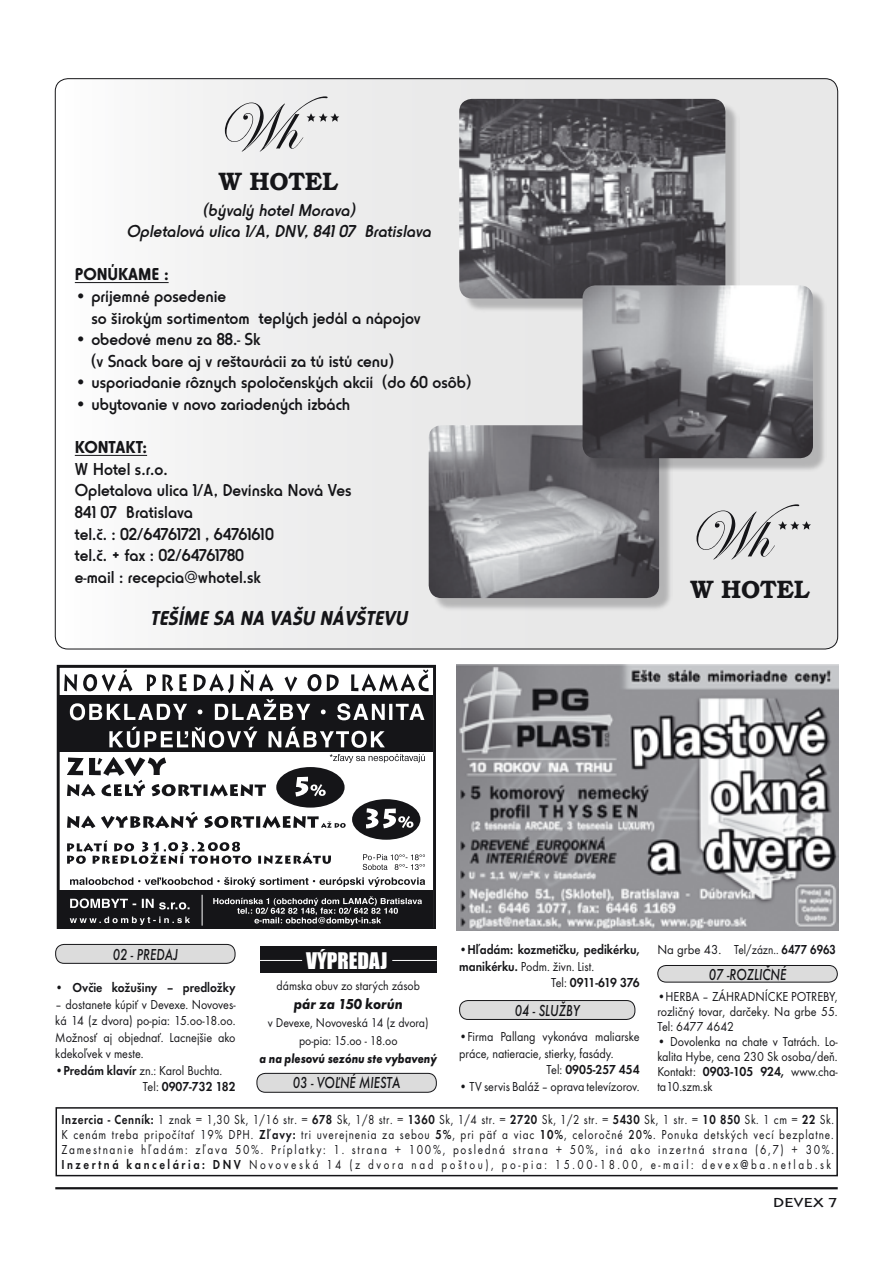
<style>
.page{position:relative;width:893px;height:1263px;background:#fff}
.page>*{position:absolute;margin:0;border:0;box-sizing:border-box;transform-origin:0 0}
.t1{font:68.4px "Edwardian Script ITC";color:#151518}
.t2{font:600 25.05px "Bookman Itc LTU";color:#151518;scale:.95 1}
.t3{font:italic 700 21px "Horatio DCE";color:#151518}
.t4{font:21px "Impact";color:#fff}
.t5{font:500 18px "Horatio DCE";color:#151518}
.t6{font:italic 500 18px "Horatio DCE";color:#151518}
.t7{font:700 18px "Horatio DCE";color:#151518}
.Normální{font:italic 500 16.5px "Futura TCE";color:#151518;scale:.8 1}
.t8{font:italic 700 15px "Futura TCE";color:#151518;scale:.9 1}
.Normální-2{font:13.5px/15px "Futura TCE Boo";color:#151518;text-align:justify;scale:.83 1}
.Normální-3{font:13.5px/16.5px "Futura TCE Boo";color:#151518;text-align:justify;scale:.9 1}
.t9{font:13.5px/16.5px "Futura TCE Dem";color:#151518;scale:.9 1}
.Normální-4{font:13.5px "Futura TCE Boo";color:#151518;scale:.95 1}
.t10{font:13.5px "Futura TCE Dem";letter-spacing:-.065em;color:#151518;scale:.9 1}
.Normální-5{font:500 13.5px "Kabel Itc TCE";color:#151518;scale:1.3 1}
.t11{font:13.2px "Futura TCE Boo";color:#151518;scale:.9 1}
.t12{font:italic 700 13.2px "Futura TCE";color:#151518;scale:.83 1}
.s1{font-family:"Futura TCE Boo"}
.s2{font-family:"Futura TCE Dem"}
.s3{font-family:"Futura TCE";font-weight:500}
</style>
<div class="page">
<hr style="left:55px;top:1187px;width:783px;height:2px;background:#151518">
<div style="left:56px;top:1107px;width:782px;height:69px;border:2px solid #151518"></div>
<img style="left:457px;top:664px;width:382px;height:267px">
<svg style="left:657px;top:965px;width:181px;height:17px;background:#cbcbcb"></svg>
<svg style="left:55px;top:78px;width:783px;height:571px"></svg>
<svg style="left:306px;top:113px;width:33px;height:9px"></svg>
<svg style="left:778px;top:521px;width:33px;height:9px"></svg>
<hr style="left:75px;top:282px;width:94px;height:1px;background:#151518">
<hr style="left:75px;top:455px;width:72px;height:1px;background:#151518">
<div style="left:432px;top:428px;width:241px;height:184px;background:#151518;opacity:.25"></div>
<img style="left:429px;top:425px;width:230px;height:173px">
<div style="left:462px;top:102px;width:277px;height:211px;background:#151518;opacity:.25"></div>
<img style="left:459px;top:99px;width:266px;height:199px">
<div style="left:586px;top:288px;width:241px;height:184px;background:#151518;opacity:.25"></div>
<img style="left:583px;top:285px;width:230px;height:173px">
<svg style="left:55px;top:944px;width:181px;height:19px;background:#cfcfcf"></svg>
<div style="left:261px;top:947px;width:176px;height:26px;background:#151518"></div>
<hr style="left:258px;top:960px;width:44px;height:1px;background:#fff">
<hr style="left:392px;top:960px;width:45px;height:1px;background:#fff">
<svg style="left:459px;top:1000px;width:177px;height:19px;background:#cfcfcf"></svg>
<svg style="left:56px;top:664px;width:380px;height:265px"></svg>
<svg style="left:256px;top:1072px;width:181px;height:20px;background:#d0d0d0"></svg>
<p class="t1" style="left:215px;top:90px;width:114px">Wh</p>
<p class="t2" style="left:219px;top:166px;width:126px">W HOTEL</p>
<p class="t6" style="left:203px;top:199px;width:157px">(bývalý hotelMorava)</p>
<p class="t6" style="left:127px;top:221px;width:309px">Opletalová ulica 1/A,DNV,84107 Bratislava</p>
<p class="t7" style="left:75px;top:264px;width:95px">PONÚKAME :</p>
<p class="t5" style="left:75px;top:286px;width:153px">• príjemné posedenie</p>
<p class="t5" style="left:91px;top:307px;width:331px">so širokým sortimentom teplých jedál a nápojov</p>
<p class="t5" style="left:75px;top:329px;width:187px">• obedové menu za 88.- Sk</p>
<p class="t5" style="left:91px;top:351px;width:304px">(v Snack bare aj v reštaurácii za tú istú cenu)</p>
<p class="t5" style="left:75px;top:372px;width:398px">• usporiadanie rôznych spoločenských akcií (do 60 osôb)</p>
<p class="t5" style="left:75px;top:394px;width:277px">• ubytovanie v novo zariadených izbách</p>
<p class="t7" style="left:75px;top:437px;width:74px">KONTAKT:</p>
<p class="t5" style="left:75px;top:459px;width:94px">W Hotel s.r.o.</p>
<p class="t5" style="left:75px;top:480px;width:278px">Opletalova ulica 1/A, Devínska Nová Ves</p>
<p class="t5" style="left:75px;top:502px;width:119px">841 07 Bratislava</p>
<p class="t5" style="left:75px;top:523px;width:201px">tel.č. : 02/64761721 , 64761610</p>
<p class="t5" style="left:75px;top:545px;width:171px">tel.č. + fax : 02/64761780</p>
<p class="t5" style="left:75px;top:567px;width:188px">e-mail : recepcia@whotel.sk</p>
<p class="t3" style="left:150px;top:606px;width:263px">TEŠÍME SA NA VAŠU NÁVŠTEVU</p>
<p class="t1" style="left:686px;top:498px;width:114px">Wh</p>
<p class="t2" style="left:691px;top:574px;width:126px">W HOTEL</p>
<p class="Normální" style="left:113px;top:944px;width:83px">02 - PREDAJ</p>
<p class="t9" style="left:55px;top:979px;width:202px"><span class="s1">•</span> Ovčie kožušiny – predložky</p>
<p class="Normální-3" style="left:55px;top:996px;width:202px">– dostanete kúpiť v Devexe. Novoves&shy;ká 14 (z dvora) po-pia: 15.oo-18.oo.<br>Možnosť aj objednať. Lacnejšie ako kdekoľvek v meste.</p>
<p class="Normální-3" style="left:55px;top:1062px;width:187px">•<span class="s2">Predám klavír</span> zn.: Karol Buchta.</p>
<p class="t9" style="left:143px;top:1078px;width:104px"><span class="s1">Tel:</span> 0907-732 182</p>
<p class="t9" style="left:459px;top:941px;width:202px"><span class="s1">•</span>Hľadám: kozmetičku, pedikérku, manikérku. <span class="s1">Podm. živn. List.</span></p>
<p class="t10" style="left:551px;top:974px;width:100px"><span class="s1">Tel:</span> 0911-619 376</p>
<p class="Normální-4" style="left:657px;top:942px;width:189px">Na grbe 43. Tel/zázn.. <span class="s2">6477 6963</span></p>
<p class="Normální-3" style="left:657px;top:988px;width:202px;line-height:15px">•HERBA – ZÁHRADNÍCKE POTREBY, rozličný tovar, darčeky. Na grbe 55.<br>Tel: 6477 4642</p>
<p class="Normální-3" style="left:657px;top:1033px;width:202px;line-height:15px">• Dovolenka na chate v Tatrách. Lo&shy;kalita Hybe, cena 230 Sk osoba/deň.<br>Kontakt: <span class="s2">0903-105 924,</span> www.cha-</p>
<p class="t4" style="left:306px;top:948px;width:83px">VÝPREDAJ</p>
<p class="Normální" style="left:709px;top:965px;width:99px">07 -ROZLIČNÉ</p>
<p class="t11" style="left:277px;top:978px;width:161px">dámska obuv zo starých zásob</p>
<p class="t8" style="left:294px;top:995px;width:123px">pár za 150 korún</p>
<p class="t11" style="left:268px;top:1015px;width:180px">v Devexe, Novoveská 14 (z dvora)</p>
<p class="t11" style="left:299px;top:1033px;width:111px">po-pia: 15.oo - 18.oo</p>
<p class="t12" style="left:260px;top:1051px;width:215px">a na plesovú sezónu ste vybavený</p>
<p class="Normální" style="left:515px;top:1000px;width:83px">04 - SLUŽBY</p>
<p class="Normální-3" style="left:459px;top:1028px;width:202px">•Firma Pallang vykonáva maliarske práce, natieracie, stierky, fasády.</p>
<p class="t9" style="left:546px;top:1061px;width:105px"><span class="s1">Tel:</span> 0905-257 454</p>
<p class="Normální-3" style="left:459px;top:1078px;width:202px">• TV servis Baláž – oprava televízorov.</p>
<p class="Normální" style="left:293px;top:1073px;width:136px">03 - VOĽNÉ MIESTA</p>
<p class="Normální-3" style="left:657px;top:1078px;width:63px">ta10.szm.sk</p>
<p class="Normální-2" style="left:61px;top:1112px;width:932px"><span class="s2">Inzercia - Cenník:</span> 1 znak = 1,30 Sk, 1/16 str. = <span class="s2">678</span> Sk, 1/8 str. = <span class="s2">1360</span> Sk, 1/4 str. = <span class="s2">2720</span> Sk, 1/2 str. = <span class="s2">5430</span> Sk, 1 str. = <span class="s2">10 850</span> Sk. 1 cm = <span class="s2">22</span> Sk.<br>K cenám treba pripočítať 19% DPH. <span class="s2">Zľavy:</span> tri uverejnenia za sebou <span class="s2">5%</span>, pri päť a viac <span class="s2">10%</span>, celoročné <span class="s3">20%</span>. Ponuka detských vecí bezplatne.<br>Zamestnanie hľadám: zľava 50%. Príplatky: 1. strana + 100%, posledná strana + 50%, iná ako inzertná strana (6,7) + 30%.<br><span class="s2">Inzertná kancelária: DNV</span> Novoveská 14 (z dvora nad poštou), po-pia: 15.00-18.00, e-mail: devex@ba.netlab.sk</p>
<p class="Normální-5" style="left:773px;top:1194px;width:51px">DEVEX 7</p>
</div>
